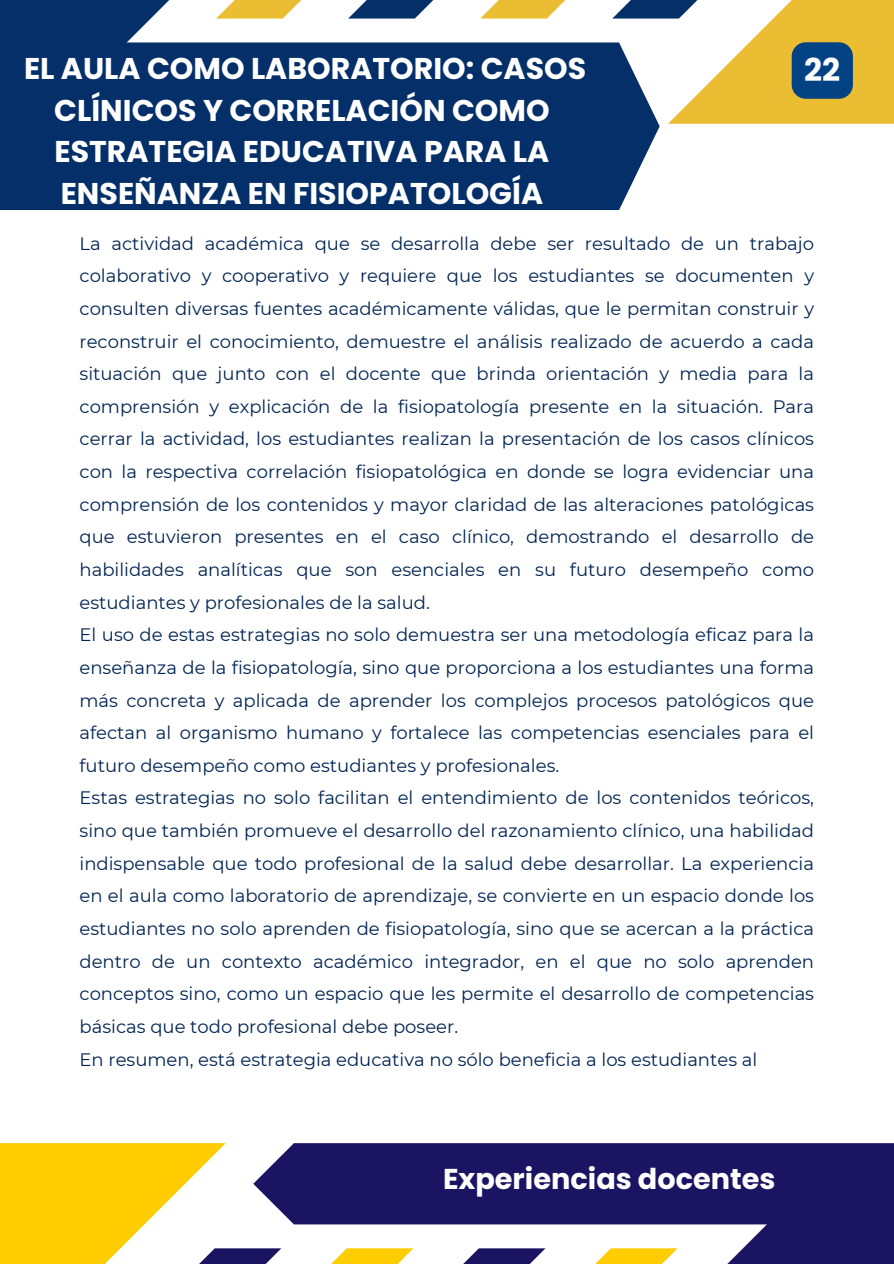
<style>
.page{position:relative;width:894px;height:1264px;background:#fff}
.page>*{position:absolute;margin:0;border:0;box-sizing:border-box;transform-origin:0 0}
.t1{font:700 31.5px "Poppins";color:#fff}
.t2{font:700 30px/41.7px "Poppins";color:#fff;text-align:center}
.t3{font:700 28.65px "Poppins";color:#fff}
.t4{font:18px/32.7px "Montserrat";color:#002452;text-align:justify}
</style>
<div class="page">
<svg style="left:677px;top:1224px;width:216px;height:39px;fill:#1b1462"></svg>
<svg style="left:0;top:1143px;width:225px;height:120px;fill:#fc0"></svg>
<svg style="left:545px;top:1248px;width:132px;height:15px"></svg>
<svg style="left:464px;top:1248px;width:81px;height:15px"></svg>
<div style="left:253px;top:1143px;width:640px;height:81px;background:#1b1462"></div>
<svg style="left:332px;top:1248px;width:81px;height:15px"></svg>
<svg style="left:149px;top:1248px;width:132px;height:15px"></svg>
<svg style="left:0;top:0;width:169px;height:42px;fill:#042f69"></svg>
<svg style="left:668px;top:0;width:225px;height:124px;fill:#ebbd33"></svg>
<svg style="left:216px;top:0;width:85px;height:19px;fill:#ebbd33"></svg>
<svg style="left:348px;top:0;width:86px;height:19px;fill:#042f69"></svg>
<div style="left:0;top:42px;width:659px;height:168px;background:#042f69"></div>
<svg style="left:480px;top:0;width:86px;height:19px;fill:#ebbd33"></svg>
<svg style="left:612px;top:0;width:132px;height:19px"></svg>
<div style="left:791px;top:42px;width:61px;height:57px;background:#034383;border-radius:14px"></div>
<h1 class="t1" style="left:804px;top:48px;width:37px">22</h1>
<h1 class="t2" style="left:24px;top:48px;width:563px">EL AULA COMO LABORATORIO: CASOS<br>CLÍNICOS Y CORRELACIÓN COMO<br>ESTRATEGIA EDUCATIVA PARA LA<br>ENSEÑANZA EN FISIOPATOLOGÍA</h1>
<p class="t4" style="left:79px;top:227px;width:735px">La actividad académica que se desarrolla debe ser resultado de un trabajo colaborativo y cooperativo y requiere que los estudiantes se documenten y consulten diversas fuentes académicamente válidas, que le permitan construir y reconstruir el conocimiento, demuestre el análisis realizado de acuerdo a cada situación que junto con el docente que brinda orientación y media para la comprensión y explicación de la fisiopatología presente en la situación. Para cerrar la actividad, los estudiantes realizan la presentación de los casos clínicos con la respectiva correlación fisiopatológica en donde se logra evidenciar una comprensión de los contenidos y mayor claridad de las alteraciones patológicas que estuvieron presentes en el caso clínico, demostrando el desarrollo de habilidades analíticas que son esenciales en su futuro desempeño como estudiantes y profesionales de la salud.</p>
<p class="t4" style="left:79px;top:618px;width:735px">El uso de estas estrategias no solo demuestra ser una metodología eficaz para la enseñanza de la fisiopatología, sino que proporciona a los estudiantes una forma más concreta y aplicada de aprender los complejos procesos patológicos que afectan al organismo humano y fortalece las competencias esenciales para el futuro desempeño como estudiantes y profesionales.</p>
<p class="t4" style="left:79px;top:781px;width:735px">Estas estrategias no solo facilitan el entendimiento de los contenidos teóricos, sino que también promueve el desarrollo del razonamiento clínico, una habilidad indispensable que todo profesional de la salud debe desarrollar. La experiencia en el aula como laboratorio de aprendizaje, se convierte en un espacio donde los estudiantes no solo aprenden de fisiopatología, sino que se acercan a la práctica dentro de un contexto académico integrador, en el que no solo aprenden conceptos sino, como un espacio que les permite el desarrollo de competencias básicas que todo profesional debe poseer.</p>
<p class="t4" style="left:79px;top:1042px;width:679px">En resumen, está estrategia educativa no sólo beneficia a los estudiantes al</p>
<h2 class="t3" style="left:443px;top:1159px;width:334px">Experiencias docentes</h2>
</div>
